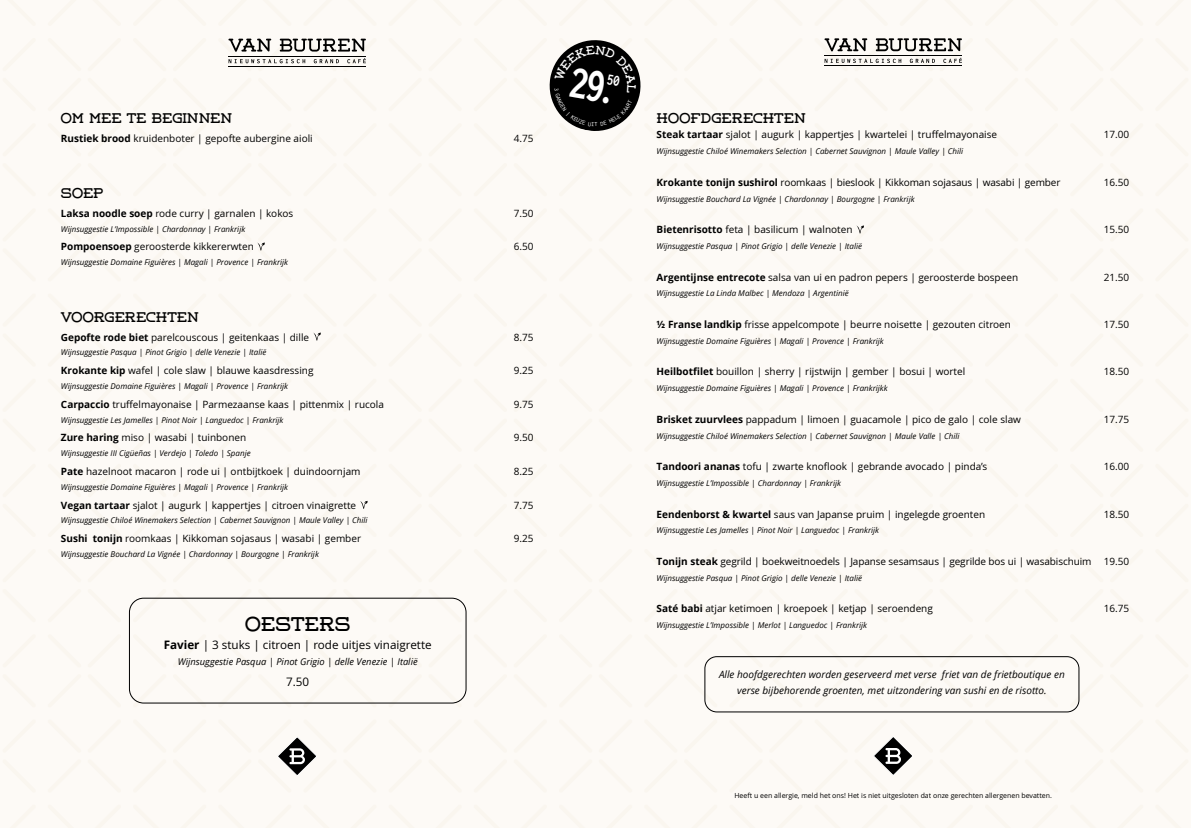
<style>
.page{position:relative;width:1191px;height:828px;background:#fdf9f4}
.page>*{position:absolute;margin:0;border:0;box-sizing:border-box;transform-origin:0 0}
.t1{font:19.8px "Weston Free";color:#000}
.t2{font:14px "Weston Free";color:#000}
.t3{font:11.7px "Open Sans";color:#000}
.t4{font:10px "Open Sans";color:#000}
.t5{font:italic 10px/16px "Open Sans";color:#000;text-align:center}
.t6{font:italic 9.3px "Open Sans";color:#000}
.t7{font:italic 8px "Open Sans";color:#000}
.t8{font:7px "Open Sans";color:#000}
.s1{font-weight:700}
</style>
<div class="page">
<svg style="left:706px;top:656px;width:7px;height:9px"></svg>
<svg style="left:455px;top:599px;width:7px;height:4px"></svg>
<svg style="left:133px;top:599px;width:8px;height:5px"></svg>
<svg style="left:1070px;top:656px;width:10px;height:12px"></svg>
<svg style="left:173px;top:703px;width:33px;height:1px"></svg>
<svg style="left:218px;top:703px;width:34px;height:1px"></svg>
<svg style="left:258px;top:703px;width:33px;height:1px"></svg>
<svg style="left:303px;top:703px;width:34px;height:1px"></svg>
<svg style="left:428px;top:698px;width:34px;height:6px"></svg>
<svg style="left:133px;top:697px;width:33px;height:7px"></svg>
<svg style="left:343px;top:703px;width:34px;height:1px"></svg>
<svg style="left:388px;top:703px;width:34px;height:1px"></svg>
<svg style="left:1076px;top:674px;width:4px;height:33px"></svg>
<svg style="left:277px;top:737px;width:40px;height:39px"></svg>
<svg style="left:228px;top:38px;width:138px;height:29px"></svg>
<svg style="left:347px;top:58px;width:19px;height:5px"></svg>
<div style="left:129px;top:597px;width:337px;height:106px;border:1px solid #000;border-radius:14px"></div>
<svg style="left:257px;top:242px;width:8px;height:9px"></svg>
<svg style="left:313px;top:332px;width:8px;height:9px"></svg>
<svg style="left:360px;top:500px;width:8px;height:9px"></svg>
<svg style="left:874px;top:736px;width:38px;height:39px"></svg>
<svg style="left:824px;top:38px;width:138px;height:28px"></svg>
<svg style="left:943px;top:58px;width:19px;height:5px"></svg>
<svg style="left:856px;top:225px;width:8px;height:9px"></svg>
<div style="left:704px;top:656px;width:375px;height:56px;border:1px solid #000;border-radius:12px"></div>
<svg style="left:549px;top:40px;width:92px;height:91px"></svg>
<h2 class="t2" style="left:61px;top:110px;width:173px">OM MEE TE BEGINNEN</h2>
<p class="t4" style="left:61px;top:132px;width:253px"><span class="s1">Rustiek brood</span> kruidenboter | gepofte aubergine aioli</p>
<p class="t4" style="left:514px;top:132px;width:21px">4.75</p>
<h2 class="t2" style="left:61px;top:185px;width:44px">SOEP</h2>
<p class="t4" style="left:61px;top:207px;width:234px"><span class="s1">Laksa noodle soep</span> rode curry | garnalen | kokos</p>
<p class="t4" style="left:514px;top:207px;width:21px">7.50</p>
<p class="t7" style="left:61px;top:223px;width:186px">Wijnsuggestie L’Impossible | Chardonnay | Frankrijk</p>
<p class="t4" style="left:61px;top:241px;width:194px"><span class="s1">Pompoensoep</span> geroosterde kikkererwten</p>
<p class="t4" style="left:514px;top:241px;width:21px">6.50</p>
<p class="t7" style="left:61px;top:257px;width:229px">Wijnsuggestie Domaine Figuières | Magali | Provence | Frankrijk</p>
<h2 class="t2" style="left:61px;top:308px;width:140px">VOORGERECHTEN</h2>
<p class="t4" style="left:61px;top:331px;width:250px"><span class="s1">Gepofte rode biet</span> parelcouscous | geitenkaas | dille</p>
<p class="t4" style="left:513px;top:331px;width:21px">8.75</p>
<p class="t7" style="left:61px;top:347px;width:207px">Wijnsuggestie Pasqua | Pinot Grigio | delle Venezie | Italië</p>
<p class="t4" style="left:61px;top:365px;width:254px"><span class="s1">Krokante kip</span> wafel | cole slaw | blauwe kaasdressing</p>
<p class="t4" style="left:514px;top:365px;width:21px">9.25</p>
<p class="t7" style="left:61px;top:380px;width:229px">Wijnsuggestie Domaine Figuières | Magali | Provence | Frankrijk</p>
<p class="t4" style="left:61px;top:398px;width:324px"><span class="s1">Carpaccio</span> truffelmayonaise | Parmezaanse kaas | pittenmix | rucola</p>
<p class="t4" style="left:514px;top:398px;width:21px">9.75</p>
<p class="t7" style="left:61px;top:414px;width:224px">Wijnsuggestie Les Jamelles | Pinot Noir | Languedoc | Frankrijk</p>
<p class="t4" style="left:61px;top:432px;width:187px"><span class="s1">Zure haring</span> miso | wasabi | tuinbonen</p>
<p class="t4" style="left:514px;top:432px;width:21px">9.50</p>
<p class="t7" style="left:61px;top:448px;width:191px">Wijnsuggestie III Cigüeñas | Verdejo | Toledo | Spanje</p>
<p class="t4" style="left:61px;top:465px;width:301px"><span class="s1">Pate</span> hazelnoot macaron | rode ui | ontbijtkoek | duindoornjam</p>
<p class="t4" style="left:513px;top:465px;width:21px">8.25</p>
<p class="t7" style="left:61px;top:481px;width:229px">Wijnsuggestie Domaine Figuières | Magali | Provence | Frankrijk</p>
<p class="t4" style="left:61px;top:499px;width:297px"><span class="s1">Vegan tartaar</span> sjalot | augurk | kappertjes | citroen vinaigrette</p>
<p class="t4" style="left:514px;top:499px;width:21px">7.75</p>
<p class="t7" style="left:61px;top:515px;width:308px">Wijnsuggestie Chiloé Winemakers Selection | Cabernet Sauvignon | Maule Valley | Chili</p>
<p class="t4" style="left:61px;top:533px;width:302px"><span class="s1">Sushi tonijn</span> roomkaas | Kikkoman sojasaus | wasabi | gember</p>
<p class="t4" style="left:514px;top:533px;width:21px">9.25</p>
<p class="t7" style="left:61px;top:548px;width:259px">Wijnsuggestie Bouchard La Vignée | Chardonnay | Bourgogne | Frankrijk</p>
<h1 class="t1" style="left:245px;top:612px;width:107px">OESTERS</h1>
<p class="t3" style="left:164px;top:638px;width:269px"><span class="s1">Favier</span> | 3 stuks | citroen | rode uitjes vinaigrette</p>
<p class="t6" style="left:178px;top:655px;width:241px">Wijnsuggestie Pasqua | Pinot Grigio | delle Venezie | Italië</p>
<p class="t3" style="left:286px;top:675px;width:25px">7.50</p>
<h2 class="t2" style="left:656px;top:109px;width:151px">HOOFDGERECHTEN</h2>
<p class="t4" style="left:656px;top:129px;width:342px"><span class="s1">Steak tartaar</span> sjalot | augurk | kappertjes | kwartelei | truffelmayonaise</p>
<p class="t4" style="left:1103px;top:129px;width:27px">17.00</p>
<p class="t7" style="left:656px;top:146px;width:308px">Wijnsuggestie Chiloé Winemakers Selection | Cabernet Sauvignon | Maule Valley | Chili</p>
<p class="t4" style="left:656px;top:176px;width:405px"><span class="s1">Krokante tonijn sushirol</span> roomkaas | bieslook | Kikkoman sojasaus | wasabi | gember</p>
<p class="t4" style="left:1103px;top:176px;width:27px">16.50</p>
<p class="t7" style="left:656px;top:193px;width:259px">Wijnsuggestie Bouchard La Vignée | Chardonnay | Bourgogne | Frankrijk</p>
<p class="t4" style="left:656px;top:224px;width:197px"><span class="s1">Bietenrisotto</span> feta | basilicum | walnoten</p>
<p class="t4" style="left:1103px;top:224px;width:27px">15.50</p>
<p class="t7" style="left:656px;top:240px;width:207px">Wijnsuggestie Pasqua | Pinot Grigio | delle Venezie | Italië</p>
<p class="t4" style="left:656px;top:271px;width:363px"><span class="s1">Argentijnse entrecote</span> salsa van ui en padron pepers | geroosterde bospeen</p>
<p class="t4" style="left:1103px;top:271px;width:27px">21.50</p>
<p class="t7" style="left:656px;top:288px;width:193px">Wijnsuggestie La Linda Malbec | Mendoza | Argentinië</p>
<p class="t4" style="left:656px;top:319px;width:356px"><span class="s1">½ Franse landkip</span> frisse appelcompote | beurre noisette | gezouten citroen</p>
<p class="t4" style="left:1103px;top:319px;width:27px">17.50</p>
<p class="t7" style="left:656px;top:335px;width:229px">Wijnsuggestie Domaine Figuières | Magali | Provence | Frankrijk</p>
<p class="t4" style="left:656px;top:366px;width:310px"><span class="s1">Heilbotfilet</span> bouillon | sherry | rijstwijn | gember | bosui | wortel</p>
<p class="t4" style="left:1103px;top:366px;width:27px">18.50</p>
<p class="t7" style="left:656px;top:383px;width:233px">Wijnsuggestie Domaine Figuières | Magali | Provence | Frankrijkk</p>
<p class="t4" style="left:656px;top:413px;width:366px"><span class="s1">Brisket zuurvlees</span> pappadum | limoen | guacamole | pico de galo | cole slaw</p>
<p class="t4" style="left:1103px;top:413px;width:27px">17.75</p>
<p class="t7" style="left:656px;top:430px;width:304px">Wijnsuggestie Chiloé Winemakers Selection | Cabernet Sauvignon | Maule Valle | Chili</p>
<p class="t4" style="left:656px;top:461px;width:332px"><span class="s1">Tandoori ananas</span> tofu | zwarte knoflook | gebrande avocado | pinda’s</p>
<p class="t4" style="left:1103px;top:461px;width:27px">16.00</p>
<p class="t7" style="left:656px;top:477px;width:186px">Wijnsuggestie L’Impossible | Chardonnay | Frankrijk</p>
<p class="t4" style="left:656px;top:508px;width:330px"><span class="s1">Eendenborst &amp; kwartel</span> saus van Japanse pruim | ingelegde groenten</p>
<p class="t4" style="left:1103px;top:508px;width:27px">18.50</p>
<p class="t7" style="left:656px;top:525px;width:224px">Wijnsuggestie Les Jamelles | Pinot Noir | Languedoc | Frankrijk</p>
<p class="t4" style="left:656px;top:556px;width:474px"><span class="s1">Tonijn steak</span> gegrild | boekweitnoedels | Japanse sesamsaus | gegrilde bos ui | wasabischuim 19.50</p>
<p class="t7" style="left:656px;top:572px;width:207px">Wijnsuggestie Pasqua | Pinot Grigio | delle Venezie | Italië</p>
<p class="t4" style="left:656px;top:603px;width:278px"><span class="s1">Saté babi</span> atjar ketimoen | kroepoek | ketjap | seroendeng</p>
<p class="t4" style="left:1103px;top:603px;width:27px">16.75</p>
<p class="t7" style="left:656px;top:620px;width:212px">Wijnsuggestie L’Impossible | Merlot | Languedoc | Frankrijk</p>
<p class="t5" style="left:719px;top:666px;width:347px">Alle hoofdgerechten worden geserveerd met verse friet van de frietboutique en verse bijbehorende groenten, met uitzondering van sushi en de risotto.</p>
<p class="t8" style="left:734px;top:791px;width:319px">Heeft u een allergie, meld het ons! Het is niet uitgesloten dat onze gerechten allergenen bevatten.</p>
</div>
